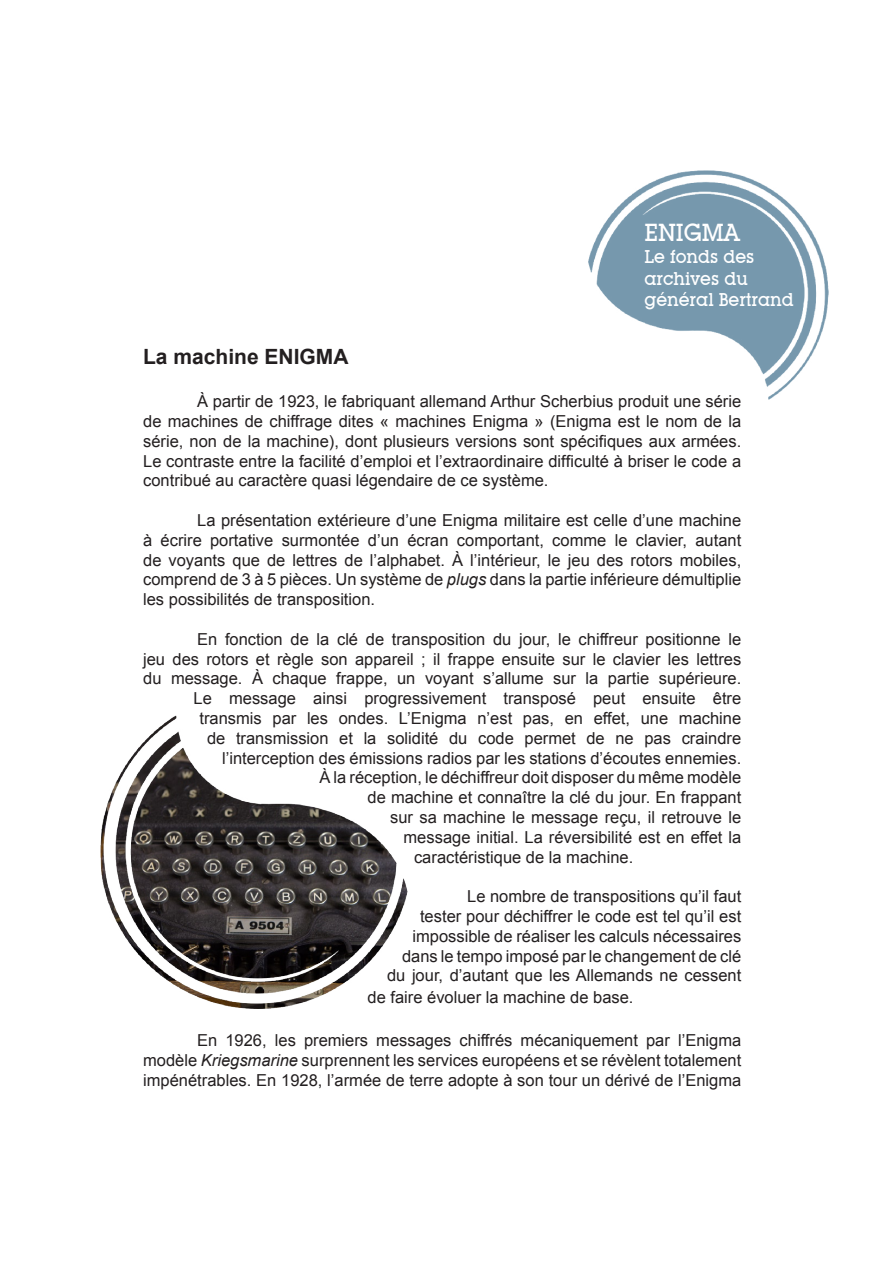
<style>
.page{position:relative;width:893px;height:1263px;background:#fff}
.page>*{position:absolute;margin:0;border:0;box-sizing:border-box;transform-origin:0 0}
.t1{font:500 24px "Lubalin Graph IT Cby BT";color:#fff;scale:.95 1}
.t2{font:700 21px "Arial";color:#231f20}
.t3{font:500 18px/21.6px "Lubalin Graph IT Cby BT";color:#fff;scale:.95 1}
.t4{font:16.5px/19.8px "Arial";color:#231f20;text-align:justify}
.s1{font-style:italic}
</style>
<div class="page">
<img style="left:589px;top:170px;width:240px;height:229px">
<img style="left:101px;top:715px;width:306px;height:294px">
<h1 class="t1" style="left:644px;top:218px;width:102px">ENIGMA</h1>
<p class="t3" style="left:644px;top:246px;width:159px">Le fonds des archives du général Bertrand</p>
<p class="t2" style="left:143px;top:342px;width:207px">La machine ENIGMA</p>
<p class="t4" style="left:143px;top:391px;width:600px;text-indent:54px">À partir de 1923, le fabriquant allemand Arthur Scherbius produit une série de machines de chiffrage dites « machines Enigma » (Enigma est le nom de la série, non de la machine), dont plusieurs versions sont spécifiques aux armées.<br>Le contraste entre la facilité d’emploi et l’extraordinaire difficulté à briser le code a contribué au caractère quasi légendaire de ce système.</p>
<p class="t4" style="left:143px;top:510px;width:600px;text-indent:54px">La présentation extérieure d’une Enigma militaire est celle d’une machine à écrire portative surmontée d’un écran comportant, comme le clavier, autant de voyants que de lettres de l’alphabet. À l’intérieur, le jeu des rotors mobiles, comprend de 3 à 5 pièces. Un système de <span class="s1">plugs</span> dans la partie inférieure démultiplie les possibilités de transposition.</p>
<p class="t4" style="left:197px;top:629px;width:546px">En fonction de la clé de transposition du jour, le chiffreur positionne le</p>
<p class="t4" style="left:143px;top:649px;width:600px">jeu des rotors et règle son appareil ; il frappe ensuite sur le clavier les lettres</p>
<p class="t4" style="left:143px;top:669px;width:600px">du message. À chaque frappe, un voyant s’allume sur la partie supérieure.</p>
<p class="t4" style="left:194px;top:688px;width:549px">Le message ainsi progressivement transposé peut ensuite être</p>
<p class="t4" style="left:200px;top:708px;width:543px">transmis par les ondes. L’Enigma n’est pas, en effet, une machine</p>
<p class="t4" style="left:207px;top:728px;width:536px">de transmission et la solidité du code permet de ne pas craindre</p>
<p class="t4" style="left:222px;top:748px;width:521px">l’interception des émissions radios par les stations d’écoutes ennemies.</p>
<p class="t4" style="left:320px;top:768px;width:423px">À la réception, le déchiffreur doit disposer du même modèle</p>
<p class="t4" style="left:368px;top:787px;width:375px">de machine et connaître la clé du jour. En frappant</p>
<p class="t4" style="left:390px;top:807px;width:353px">sur sa machine le message reçu, il retrouve le</p>
<p class="t4" style="left:404px;top:827px;width:339px">message initial. La réversibilité est en effet la</p>
<p class="t4" style="left:414px;top:847px;width:221px">caractéristique de la machine.</p>
<p class="t4" style="left:387px;top:886px;width:356px;text-align:right">Le nombre de transpositions qu’il faut<br>tester pour déchiffrer le code est tel qu’il est impossible de réaliser les calculs nécessaires dans le tempo imposé par le changement de clé du jour, d’autant que les Allemands ne cessent</p>
<p class="t4" style="left:368px;top:987px;width:267px">de faire évoluer la machine de base.</p>
<p class="t4" style="left:143px;top:1030px;width:600px;text-indent:54px">En 1926, les premiers messages chiffrés mécaniquement par l’Enigma modèle <span class="s1">Kriegsmarine</span> surprennent les services européens et se révèlent totalement impénétrables. En 1928, l’armée de terre adopte à son tour un dérivé de l’Enigma</p>
</div>
